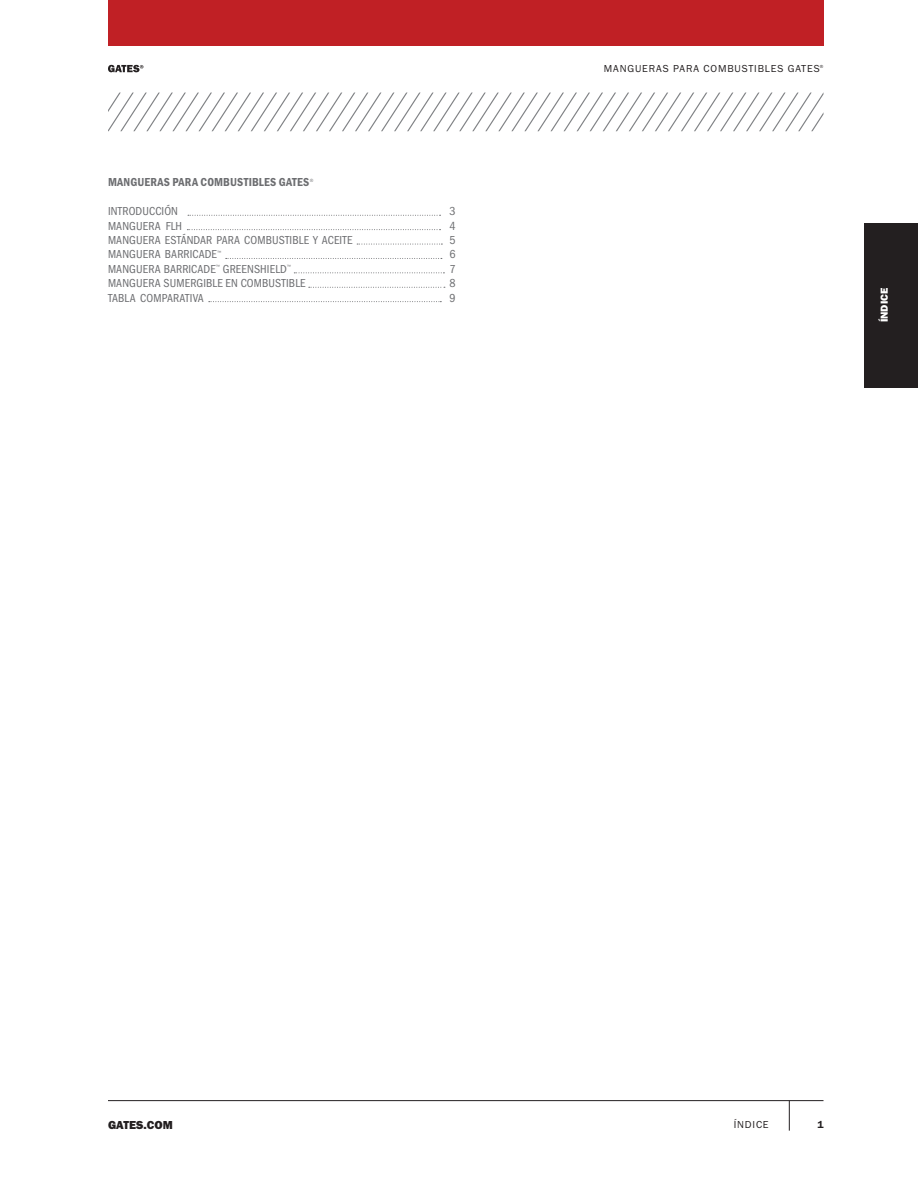
<style>
.page{position:relative;width:918px;height:1188px;background:#fff}
.page>*{position:absolute;margin:0;border:0;box-sizing:border-box;transform-origin:0 0}
._8pt_BOOK_COND_LEVEL_2_GREY{font:12px "Franklin Gothic URW Cond";letter-spacing:.01em;color:#6c6d70}
._8pt_DEMI_COND_LEVEL_1_GREY{font:12px "Franklin Gothic URW Con Dem";letter-spacing:.01em;color:#6c6d70}
.t1{font:12px "Franklin Gothic URW Hea";color:#231f20}
.t2{font:10.5px "Franklin Gothic URW Boo";letter-spacing:.08em;color:#231f20}
.t3{font:10.5px "Franklin Gothic URW Hea";color:#fff}
.t4{font:10.5px "Franklin Gothic URW Dem";color:#231f20}
._8pt_BOOK_COND_LEVEL_2_GREY-2{font:4.8px "Franklin Gothic URW Boo";color:#6c6d70}
._8pt_DEMI_COND_LEVEL_1_GREY-2{font:4.8px "Franklin Gothic URW Boo";color:#6c6d70}
.t5{font:4.65px "Franklin Gothic URW Boo";color:#231f20}
</style>
<div class="page">
<hr style="left:789px;top:1101px;width:1px;height:30px;background:#231f20">
<hr style="left:108px;top:1100px;width:716px;height:1px;background:#231f20">
<svg style="left:108px;top:65px;width:36px;height:7px"></svg>
<div style="left:108px;top:0;width:716px;height:45px;background:#c02025"></div>
<div style="left:864px;top:223px;width:54px;height:164px;background:#231f20"></div>
<svg style="left:108px;top:93px;width:716px;height:38px"></svg>
<svg style="left:188px;top:215px;width:253px;height:1px"></svg>
<svg style="left:187px;top:229px;width:254px;height:1px"></svg>
<svg style="left:357px;top:244px;width:85px;height:1px"></svg>
<svg style="left:226px;top:258px;width:216px;height:1px"></svg>
<svg style="left:294px;top:272px;width:150px;height:1px"></svg>
<svg style="left:309px;top:287px;width:136px;height:1px"></svg>
<svg style="left:209px;top:301px;width:232px;height:1px"></svg>
<p class="_8pt_DEMI_COND_LEVEL_1_GREY" style="left:108px;top:174px;width:203px">MANGUERAS PARA COMBUSTIBLES GATES</p>
<p class="_8pt_DEMI_COND_LEVEL_1_GREY-2" style="left:310px;top:177px;width:5px">®</p>
<p class="_8pt_BOOK_COND_LEVEL_2_GREY" style="left:108px;top:203px;width:71px">INTRODUCCIÓN</p>
<p class="_8pt_BOOK_COND_LEVEL_2_GREY" style="left:449px;top:203px;width:8px">3</p>
<p class="_8pt_BOOK_COND_LEVEL_2_GREY" style="left:108px;top:217px;width:76px">MANGUERA FLH</p>
<p class="_8pt_BOOK_COND_LEVEL_2_GREY" style="left:449px;top:217px;width:8px">4</p>
<p class="_8pt_BOOK_COND_LEVEL_2_GREY" style="left:108px;top:231px;width:246px">MANGUERA ESTÁNDAR PARA COMBUSTIBLE Y ACEITE</p>
<p class="_8pt_BOOK_COND_LEVEL_2_GREY" style="left:449px;top:231px;width:8px">5</p>
<p class="_8pt_BOOK_COND_LEVEL_2_GREY" style="left:108px;top:246px;width:111px">MANGUERA BARRICADE</p>
<p class="_8pt_BOOK_COND_LEVEL_2_GREY-2" style="left:217px;top:249px;width:5px">™</p>
<p class="_8pt_BOOK_COND_LEVEL_2_GREY" style="left:449px;top:246px;width:8px">6</p>
<p class="_8pt_BOOK_COND_LEVEL_2_GREY" style="left:108px;top:260px;width:109px">MANGUERA BARRICADE</p>
<p class="_8pt_BOOK_COND_LEVEL_2_GREY-2" style="left:216px;top:263px;width:5px">™</p>
<p class="_8pt_BOOK_COND_LEVEL_2_GREY" style="left:223px;top:260px;width:66px">GREENSHIELD</p>
<p class="_8pt_BOOK_COND_LEVEL_2_GREY-2" style="left:287px;top:263px;width:5px">™</p>
<p class="_8pt_BOOK_COND_LEVEL_2_GREY" style="left:449px;top:260px;width:8px">7</p>
<p class="_8pt_BOOK_COND_LEVEL_2_GREY" style="left:108px;top:275px;width:199px">MANGUERA SUMERGIBLE EN COMBUSTIBLE</p>
<p class="_8pt_BOOK_COND_LEVEL_2_GREY" style="left:449px;top:275px;width:8px">8</p>
<p class="_8pt_BOOK_COND_LEVEL_2_GREY" style="left:108px;top:289px;width:97px">TABLA COMPARATIVA</p>
<p class="_8pt_BOOK_COND_LEVEL_2_GREY" style="left:449px;top:289px;width:8px">9</p>
<p class="t2" style="left:604px;top:62px;width:217px">MANGUERAS PARA COMBUSTIBLES GATES</p>
<p class="t5" style="left:820px;top:64px;width:5px">®</p>
<p class="t3" style="left:877px;top:322px;width:36px;rotate:-90deg">ÍNDICE</p>
<p class="t1" style="left:108px;top:1117px;width:66px">GATES.COM</p>
<p class="t2" style="left:734px;top:1117px;width:36px">ÍNDICE</p>
<p class="t4" style="left:817px;top:1118px;width:8px">1</p>
</div>
